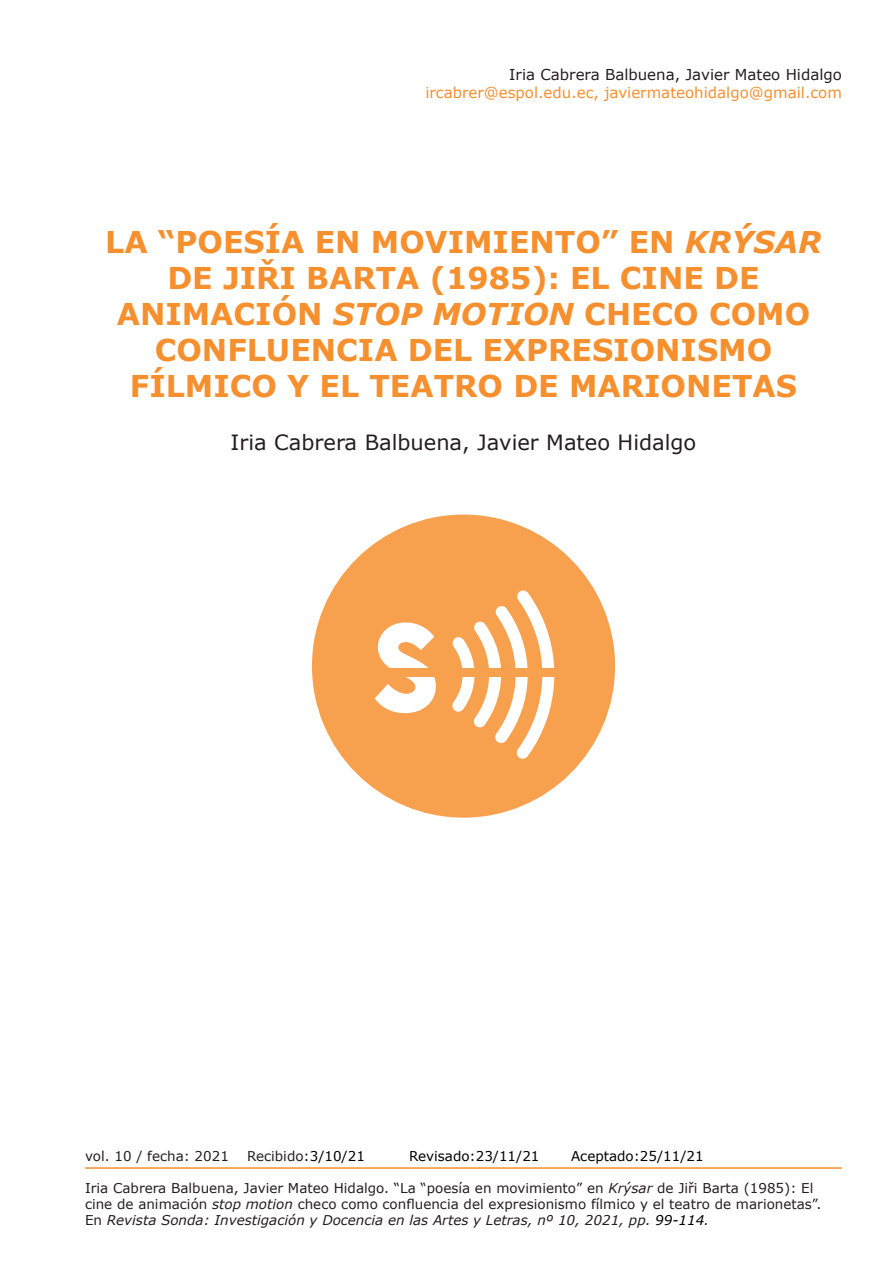
<style>
.page{position:relative;width:893px;height:1263px;background:#fff}
.page>*{position:absolute;margin:0;border:0;box-sizing:border-box;transform-origin:0 0}
.t1{font:700 30px/36px "Verdana";color:#f6902e;text-align:center}
.t2{font:21px "Verdana";color:#231f20}
.t3{font:15px "Verdana";color:#f6902e}
.t4{font:15px "Verdana";color:#231f20}
.t5{font:13.5px/16.2px "Verdana";color:#231f20}
.t6{font:13.5px "Verdana";color:#000}
.s1{font-style:italic}
.s2{color:#000}
.s3{font-style:italic;color:#000}
</style>
<div class="page">
<hr style="left:85px;top:1167px;width:757px;height:2px;background:#f6902e">
<div style="left:312px;top:514px;width:303px;height:304px;background:#f7a04d;border-radius:50%"></div>
<svg style="left:375px;top:622px;width:61px;height:91px"></svg>
<svg style="left:452px;top:590px;width:103px;height:169px"></svg>
<div style="left:376px;top:668px;width:184px;height:8px;background:#f7a04d"></div>
<p class="t4" style="left:509px;top:65px;width:334px">Iria Cabrera Balbuena, Javier Mateo Hidalgo</p>
<p class="t3" style="left:425px;top:83px;width:418px">ircabrer@espol.edu.ec, javiermateohidalgo@gmail.com</p>
<h1 class="t1" style="left:105px;top:224px;width:718px">LA “POESÍA EN MOVIMIENTO” EN <span class="s1">KRÝSAR<br></span>DE JIŘI BARTA (1985): EL CINE DE<br>ANIMACIÓN <span class="s1">STOP MOTION</span> CHECO COMO<br>CONFLUENCIA DEL EXPRESIONISMO<br>FÍLMICO Y EL TEATRO DE MARIONETAS</h1>
<h2 class="t2" style="left:231px;top:429px;width:467px">Iria Cabrera Balbuena, Javier Mateo Hidalgo</h2>
<p class="t5" style="left:85px;top:1148px;width:145px">vol. 10 / fecha: 2021</p>
<p class="t5" style="left:247px;top:1148px;width:119px">Recibido<span class="s2">:3/10/21</span></p>
<p class="t6" style="left:409px;top:1147px;width:132px">Revisado:23/11/21</p>
<p class="t6" style="left:571px;top:1147px;width:134px">Aceptado:25/11/21</p>
<p class="t5" style="left:85px;top:1180px;width:738px">Iria Cabrera Balbuena, Javier Mateo Hidalgo. “La “poesía en movimiento” en <span class="s1">Krýsar</span> de Jiři Barta (1985): El cine de animación <span class="s1">stop motion</span> checo como confluencia del expresionismo fílmico y el teatro de marionetas”.<br>En <span class="s1">Revista Sonda: Investigación y Docencia en las Artes y Letras, nº 10, 2021, pp.</span> <span class="s3">99-114</span><span class="s1">.</span></p>
</div>
